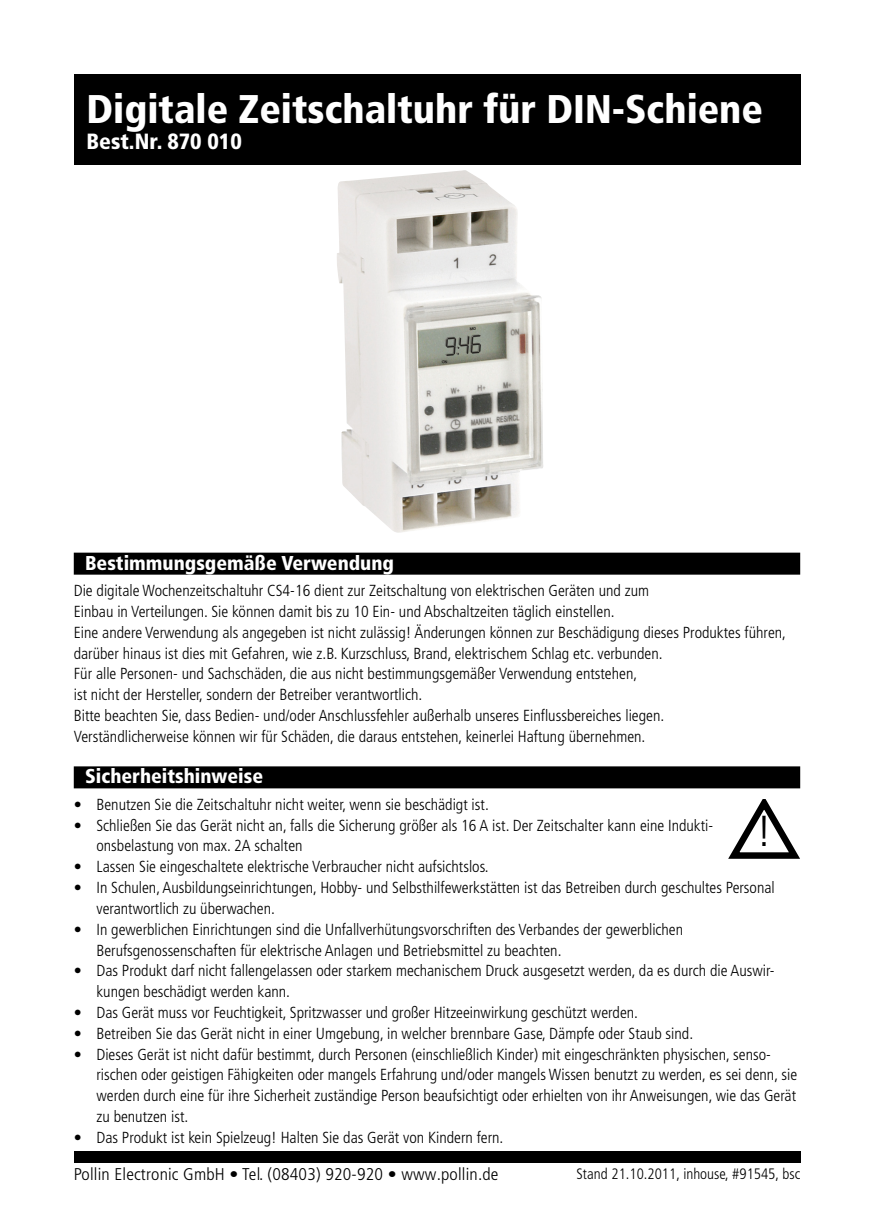
<style>
.page{position:relative;width:874px;height:1225px;background:#fff}
.page>*{position:absolute;margin:0;border:0;box-sizing:border-box;transform-origin:0 0}
.t1{font:300 condensed 43.4px "Frutiger LT Pro";color:#000}
.t2{font:900 condensed 40px "Frutiger LT Pro";color:#fff}
.t3{font:900 condensed 22px "Frutiger LT Pro";color:#fff}
.hsc_überschrift{font:900 condensed 20px "Frutiger LT Pro";color:#fff}
.t4{font:300 condensed 17px "Frutiger LT Pro";letter-spacing:.01em;color:#000;scale:1.05 1}
.hsc_produkt-text{font:300 condensed 16px/20.8px "Frutiger LT Pro";color:#000}
.t5{font:300 condensed 15px "Frutiger LT Pro";color:#000}
</style>
<div class="page">
<div style="left:74px;top:1151px;width:725px;height:12px;background:#000"></div>
<div style="left:74px;top:74px;width:725px;height:90px;background:#000"></div>
<div style="left:74px;top:552px;width:725px;height:22px;background:#000"></div>
<div style="left:74px;top:766px;width:725px;height:22px;background:#000"></div>
<img style="left:337px;top:170px;width:206px;height:363px">
<svg style="left:728px;top:799px;width:71px;height:60px"></svg>
<p class="t2" style="left:86px;top:84px;width:677px">Digitale Zeitschaltuhr für DIN-Schiene</p>
<p class="t3" style="left:86px;top:128px;width:157px">Best.Nr. 870 010</p>
<p class="hsc_überschrift" style="left:85px;top:550px;width:310px">Bestimmungsgemäße Verwendung</p>
<p class="hsc_produkt-text" style="left:74px;top:580px;width:576px">Die digitale Wochenzeitschaltuhr CS4-16 dient zur Zeitschaltung von elektrischen Geräten und zum<br>Einbau in Verteilungen. Sie können damit bis zu 10 Ein- und Abschaltzeiten täglich einstellen.</p>
<p class="hsc_produkt-text" style="left:74px;top:622px;width:713px">Eine andere Verwendung als angegeben ist nicht zulässig! Änderungen können zur Beschädigung dieses Produktes führen, darüber hinaus ist dies mit Gefahren, wie z.B. Kurzschluss, Brand, elektrischem Schlag etc. verbunden.<br>Für alle Personen- und Sachschäden, die aus nicht bestimmungsgemäßer Verwendung entstehen,<br>ist nicht der Hersteller, sondern der Betreiber verantwortlich.</p>
<p class="hsc_produkt-text" style="left:74px;top:705px;width:591px">Bitte beachten Sie, dass Bedien- und/oder Anschlussfehler außerhalb unseres Einflussbereiches liegen.<br>Verständlicherweise können wir für Schäden, die daraus entstehen, keinerlei Haftung übernehmen.</p>
<p class="hsc_überschrift" style="left:85px;top:764px;width:179px">Sicherheitshinweise</p>
<p class="hsc_produkt-text" style="left:74px;top:794px;width:416px">• Benutzen Sie die Zeitschaltuhr nicht weiter, wenn sie beschädigt ist.</p>
<p class="hsc_produkt-text" style="left:96px;top:815px;width:618px;text-indent:-23px">• Schließen Sie das Gerät nicht an, falls die Sicherung größer als 16 A ist. Der Zeitschalter kann eine Indukti&shy;onsbelastung von max. 2A schalten</p>
<p class="hsc_produkt-text" style="left:74px;top:856px;width:416px">• Lassen Sie eingeschaltete elektrische Verbraucher nicht aufsichtslos.</p>
<p class="hsc_produkt-text" style="left:96px;top:877px;width:679px;text-indent:-23px">• In Schulen, Ausbildungseinrichtungen, Hobby- und Selbsthilfewerkstätten ist das Betreiben durch geschultes Personal verantwortlich zu überwachen.</p>
<p class="hsc_produkt-text" style="left:96px;top:919px;width:588px;text-indent:-23px">• In gewerblichen Einrichtungen sind die Unfallverhütungsvorschriften des Verbandes der gewerblichen<br>Berufsgenossenschaften für elektrische Anlagen und Betriebsmittel zu beachten.</p>
<p class="hsc_produkt-text" style="left:96px;top:960px;width:679px;text-indent:-23px">• Das Produkt darf nicht fallengelassen oder starkem mechanischem Druck ausgesetzt werden, da es durch die Auswir&shy;kungen beschädigt werden kann.</p>
<p class="hsc_produkt-text" style="left:74px;top:1002px;width:565px">• Das Gerät muss vor Feuchtigkeit, Spritzwasser und großer Hitzeeinwirkung geschützt werden.</p>
<p class="hsc_produkt-text" style="left:74px;top:1023px;width:620px">• Betreiben Sie das Gerät nicht in einer Umgebung, in welcher brennbare Gase, Dämpfe oder Staub sind.</p>
<p class="hsc_produkt-text" style="left:96px;top:1043px;width:701px;text-indent:-23px">• Dieses Gerät ist nicht dafür bestimmt, durch Personen (einschließlich Kinder) mit eingeschränkten physischen, senso&shy;rischen oder geistigen Fähigkeiten oder mangels Erfahrung und/oder mangels Wissen benutzt zu werden, es sei denn, sie werden durch eine für ihre Sicherheit zuständige Person beaufsichtigt oder erhielten von ihr Anweisungen, wie das Gerät zu benutzen ist.</p>
<p class="hsc_produkt-text" style="left:74px;top:1127px;width:431px">• Das Produkt ist kein Spielzeug! Halten Sie das Gerät von Kindern fern.</p>
<p class="t1" style="left:756px;top:806px;width:17px">!</p>
<p class="t4" style="left:74px;top:1164px;width:406px">Pollin Electronic GmbH • Tel. (08403) 920-920 • www.pollin.de</p>
<p class="t5" style="left:576px;top:1165px;width:225px">Stand 21.10.2011, inhouse, #91545, bsc</p>
</div>
